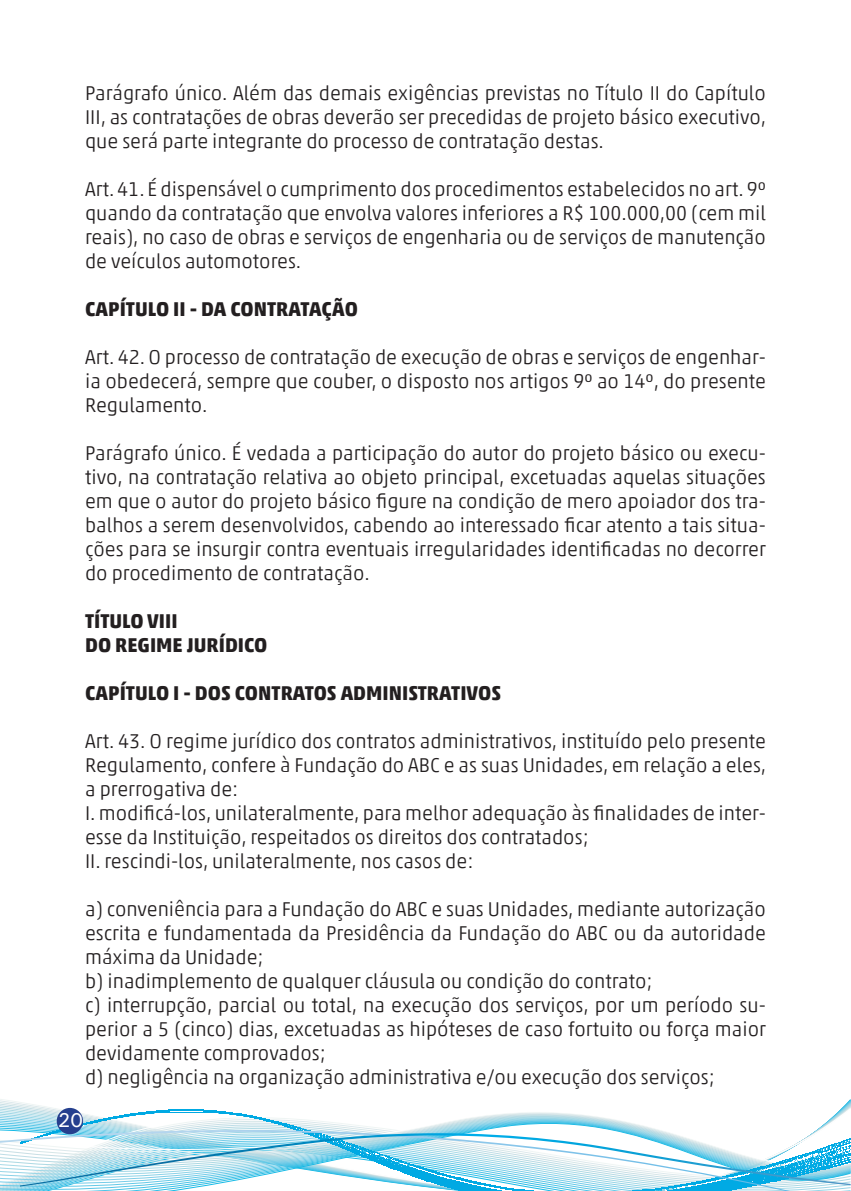
<style>
.page{position:relative;width:851px;height:1191px;background:#fff}
.page>*{position:absolute;margin:0;border:0;box-sizing:border-box;transform-origin:0 0}
.t1{font:300 20px/24px "Akko";color:#231f20;text-align:justify}
.t2{font:700 20px "Akko";color:#231f20}
.t3{font:500 20px "Univers";color:#fff}
</style>
<div class="page">
<svg style="left:0;top:1099px;width:850px;height:31px"></svg>
<img style="left:168px;top:1109px;width:36px;height:3px">
<svg style="left:20px;top:1110px;width:149px;height:20px"></svg>
<svg style="left:203px;top:1110px;width:330px;height:20px"></svg>
<svg style="left:0;top:1130px;width:850px;height:61px"></svg>
<svg style="left:20px;top:1133px;width:830px;height:53px"></svg>
<div style="left:57px;top:1107px;width:26px;height:27px;background:#253f8e;border-radius:50%"></div>
<p class="t1" style="left:85px;top:81px;width:682px">Parágrafo único. Além das demais exigências previstas no Título II do Capítulo III, as contratações de obras deverão ser precedidas de projeto básico executivo, que será parte integrante do processo de contratação destas.</p>
<p class="t1" style="left:85px;top:177px;width:682px">Art. 41. É dispensável o cumprimento dos procedimentos estabelecidos no art. 9º quando da contratação que envolva valores inferiores a R$ 100.000,00 (cem mil reais), no caso de obras e serviços de engenharia ou de serviços de manutenção de veículos automotores.</p>
<p class="t2" style="left:85px;top:296px;width:274px">CAPÍTULO II - DA CONTRATAÇÃO</p>
<p class="t1" style="left:85px;top:345px;width:682px">Art. 42. O processo de contratação de execução de obras e serviços de engenhar&shy;ia obedecerá, sempre que couber, o disposto nos artigos 9º ao 14º, do presente Regulamento.</p>
<p class="t1" style="left:85px;top:441px;width:682px">Parágrafo único. É vedada a participação do autor do projeto básico ou execu&shy;tivo, na contratação relativa ao objeto principal, excetuadas aquelas situações em que o autor do projeto básico figure na condição de mero apoiador dos tra&shy;balhos a serem desenvolvidos, cabendo ao interessado ficar atento a tais situa&shy;ções para se insurgir contra eventuais irregularidades identificadas no decorrer do procedimento de contratação.</p>
<p class="t2" style="left:85px;top:608px;width:94px">TÍTULO VIII</p>
<p class="t2" style="left:85px;top:632px;width:184px">DO REGIME JURÍDICO</p>
<p class="t2" style="left:85px;top:680px;width:417px">CAPÍTULO I - DOS CONTRATOS ADMINISTRATIVOS</p>
<p class="t1" style="left:85px;top:729px;width:682px">Art. 43. O regime jurídico dos contratos administrativos, instituído pelo presente Regulamento, confere à Fundação do ABC e as suas Unidades, em relação a eles, a prerrogativa de:</p>
<p class="t1" style="left:85px;top:801px;width:682px">I. modificá-los, unilateralmente, para melhor adequação às finalidades de inter&shy;esse da Instituição, respeitados os direitos dos contratados;</p>
<p class="t1" style="left:85px;top:849px;width:390px">II. rescindi-los, unilateralmente, nos casos de:</p>
<p class="t1" style="left:85px;top:897px;width:682px">a) conveniência para a Fundação do ABC e suas Unidades, mediante autorização escrita e fundamentada da Presidência da Fundação do ABC ou da autoridade máxima da Unidade;</p>
<p class="t1" style="left:85px;top:969px;width:569px">b) inadimplemento de qualquer cláusula ou condição do contrato;</p>
<p class="t1" style="left:85px;top:993px;width:682px">c) interrupção, parcial ou total, na execução dos serviços, por um período su&shy;perior a 5 (cinco) dias, excetuadas as hipóteses de caso fortuito ou força maior devidamente comprovados;</p>
<p class="t1" style="left:85px;top:1065px;width:631px">d) negligência na organização administrativa e/ou execução dos serviços;</p>
<p class="t3" style="left:58px;top:1106px;width:27px">20</p>
</div>
